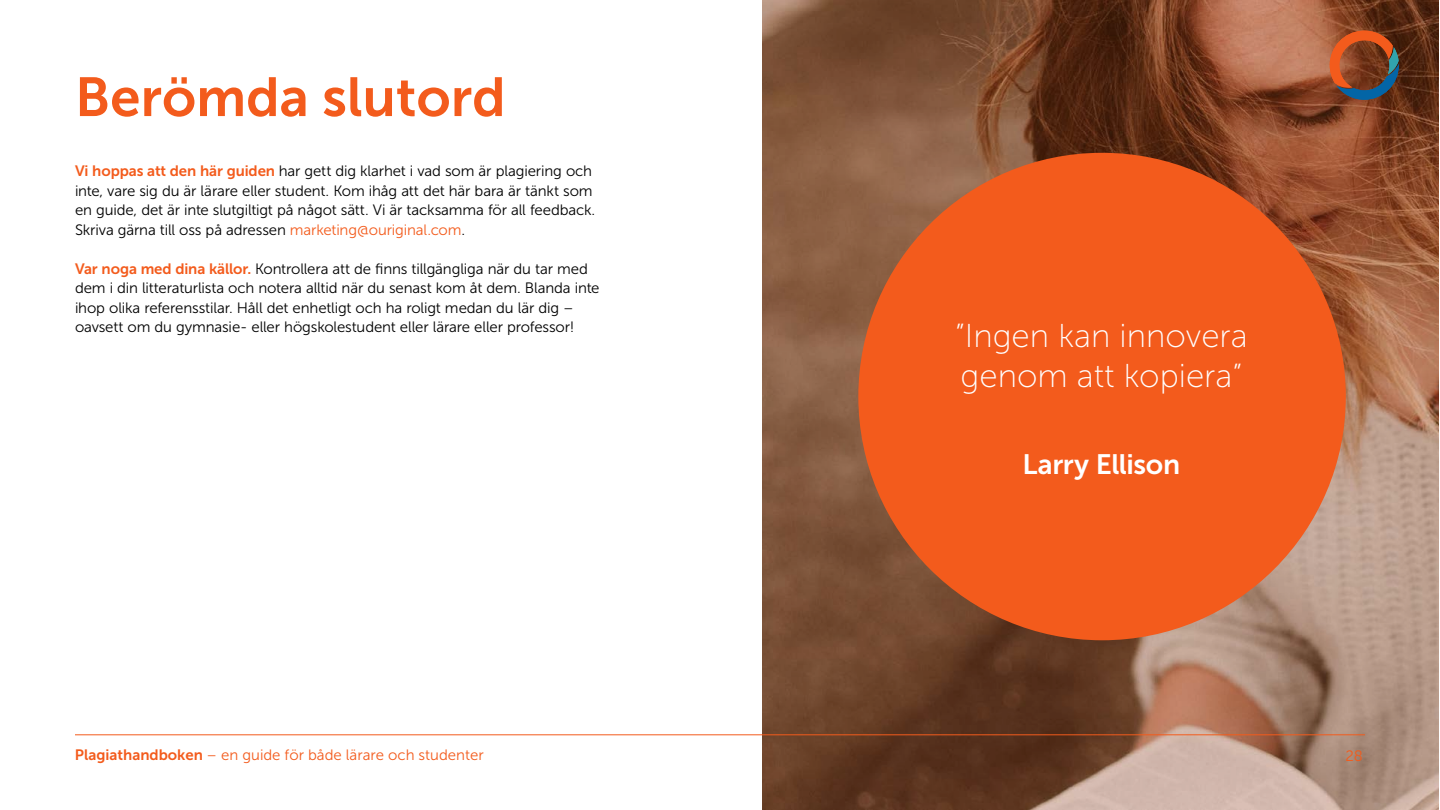
<style>
.page{position:relative;width:1440px;height:810px;background:#fff}
.page>*{position:absolute;margin:0;border:0;box-sizing:border-box;transform-origin:0 0}
.t1{font:54.75px "Museo Sans 700";color:#f35b1c}
.t2{font:33px/39.8px "Museo Sans 100";color:#fff}
.t3{font:27.97px "Museo Sans 700";letter-spacing:-.01em;color:#fff}
.t4{font:15px/19.5px "Museo Sans 300";letter-spacing:-.01em;color:#000}
.t5{font:15px "Museo Sans 300";color:#f35b1c}
.s1{font-family:"Museo Sans 700";color:#f35b1c}
.s2{color:#f35b1c}
.s3{font-family:"Museo Sans 700"}
</style>
<div class="page">
<svg style="left:762px;top:0;width:677px;height:810px;background:#8a5e46"></svg>
<hr style="left:75px;top:735px;width:1290px;height:1px;background:#f35b1c">
<svg style="left:1330px;top:31px;width:69px;height:69px;background:#814a33"></svg>
<div style="left:858px;top:153px;width:488px;height:487px;background:#f35b1c;border-radius:50%"></div>
<h1 class="t1" style="left:75px;top:67px;width:432px">Berömda slutord</h1>
<p class="t4" style="left:75px;top:161px;width:522px"><span class="s1">Vi hoppas att den här guiden</span> har gett dig klarhet i vad som är plagiering och inte, vare sig du är lärare eller student. Kom ihåg att det här bara är tänkt som en guide, det är inte slutgiltigt på något sätt. Vi är tacksamma för all feedback.<br>Skriva gärna till oss på adressen <span class="s2">marketing@ouriginal.com</span>.</p>
<p class="t4" style="left:75px;top:259px;width:526px"><span class="s1">Var noga med dina källor.</span> Kontrollera att de finns tillgängliga när du tar med dem i din litteraturlista och notera alltid när du senast kom åt dem. Blanda inte ihop olika referensstilar. Håll det enhetligt och ha roligt medan du lär dig – oavsett om du gymnasie- eller högskolestudent eller lärare eller professor!</p>
<h2 class="t2" style="left:955px;top:316px;width:294px">”Ingen kan innovera genom att kopiera”</h2>
<h3 class="t3" style="left:1022px;top:449px;width:159px">Larry Ellison</h3>
<p class="t5" style="left:75px;top:747px;width:410px"><span class="s3">Plagiathandboken</span> – en guide för både lärare och studenter</p>
<p class="t5" style="left:1345px;top:747px;width:19px">28</p>
</div>
